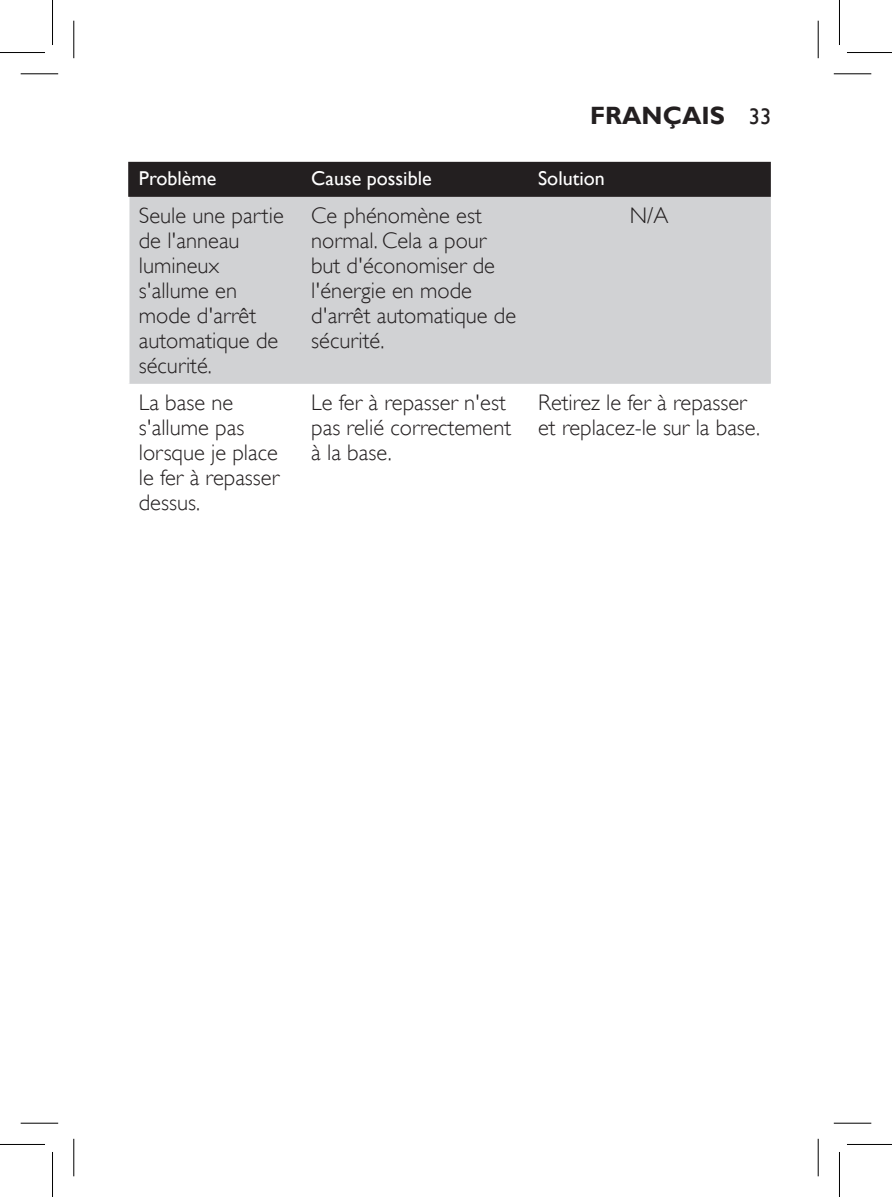
<style>
.page{position:relative;width:892px;height:1197px;background:#fff}
.page>*{position:absolute;margin:0;border:0;box-sizing:border-box;transform-origin:0 0}
.t1{font:700 25px "Gill Sans Alt One WGL";color:#231f20}
.t2{font:22.5px/25px "Gill Sans Alt One WGL Light";color:#231f20}
.t3{font:20px "Gill Sans Alt One WGL";color:#fff}
.s1{font-weight:400;font-size:22.5px}
</style>
<div class="page">
<div style="left:128px;top:162px;width:643px;height:35px;background:#231f20"></div>
<div style="left:129px;top:197px;width:642px;height:187px;background:#d1d2d4"></div>
<hr style="left:21px;top:73px;width:37px;height:1px;background:#000">
<hr style="left:833px;top:73px;width:38px;height:1px;background:#000">
<hr style="left:21px;top:1122px;width:37px;height:1px;background:#000">
<hr style="left:833px;top:1122px;width:38px;height:1px;background:#000">
<hr style="left:73px;top:21px;width:1px;height:37px;background:#000">
<hr style="left:73px;top:1138px;width:1px;height:38px;background:#000">
<hr style="left:817px;top:21px;width:1px;height:37px;background:#000">
<hr style="left:817px;top:1138px;width:1px;height:38px;background:#000">
<hr style="left:0;top:52px;width:45px;height:1px;background:#000">
<hr style="left:847px;top:52px;width:45px;height:1px;background:#000">
<hr style="left:0;top:1143px;width:45px;height:1px;background:#000">
<hr style="left:847px;top:1143px;width:45px;height:1px;background:#000">
<hr style="left:52px;top:0;width:1px;height:45px;background:#000">
<hr style="left:52px;top:1151px;width:1px;height:45px;background:#000">
<hr style="left:839px;top:0;width:1px;height:45px;background:#000">
<hr style="left:839px;top:1151px;width:1px;height:45px;background:#000">
<p class="t1" style="left:590px;top:105px;width:183px">FRANÇAIS <span class="s1">33</span></p>
<p class="t3" style="left:139px;top:170px;width:79px">Problème</p>
<p class="t3" style="left:311px;top:170px;width:122px">Cause possible</p>
<p class="t3" style="left:538px;top:170px;width:68px">Solution</p>
<p class="t2" style="left:139px;top:205px;width:146px">Seule une partie de l'anneau lumineux s'allume en mode d'arrêt automatique de sécurité.</p>
<p class="t2" style="left:311px;top:203px;width:206px">Ce phénomène est normal. Cela a pour but d'économiser de l'énergie en mode d'arrêt automatique de sécurité.</p>
<p class="t2" style="left:630px;top:205px;width:40px">N/A</p>
<p class="t2" style="left:139px;top:391px;width:142px">La base ne s'allume pas lorsque je place le fer à repasser dessus.</p>
<p class="t2" style="left:311px;top:390px;width:201px">Le fer à repasser n'est pas relié correctement à la base.</p>
<p class="t2" style="left:538px;top:390px;width:224px">Retirez le fer à repasser et replacez-le sur la base.</p>
</div>
